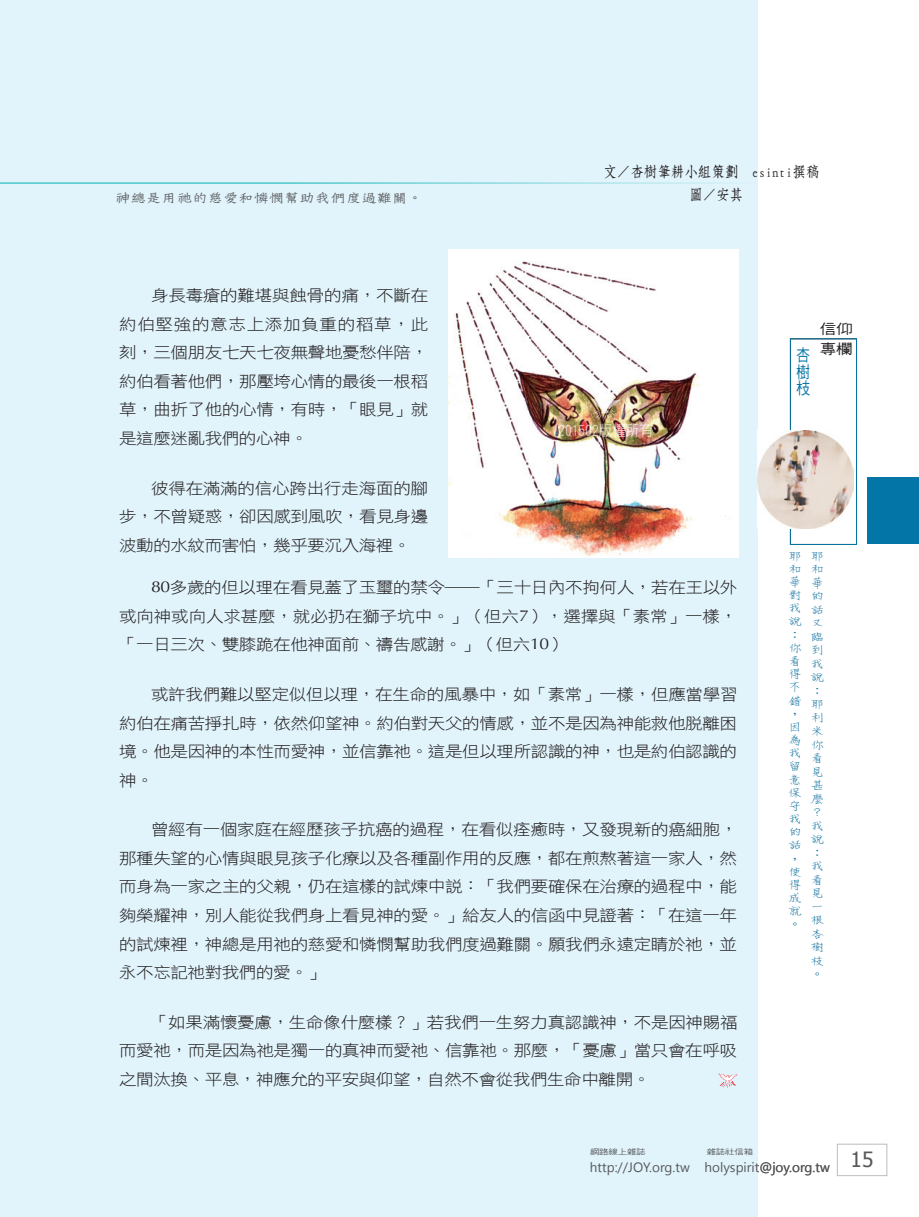
<style>
.page{position:relative;width:919px;height:1217px;background:#fff}
.page>*{position:absolute;margin:0;border:0;box-sizing:border-box;transform-origin:0 0}
.t1{font:16.5px/16.5px "DF Hei W5 WIN BF";color:#0375a7;text-align:justify;scale:.85 1}
.t2{font:15.75px/28.5px "DF Hei W3 WIN BF";letter-spacing:-.025em;color:#231f20;text-align:justify;scale:1.11 1}
.作者{font:15px "DF Fang Song W6 WIN BF";color:#231f20;scale:.9 1}
.t3{font:15px "DF Yuan W5 WIN BF";color:#fff;scale:.9 1}
.眉批{font:14.1px "DF Tie Xian W3 WIN BF";letter-spacing:-.025em;color:#57585a;scale:1.11 1}
.t4{font:14.1px "DF Hei W5 WIN BF";color:#231f20;scale:1.18 1}
.Normal-小字{font:13.5px/13.5px "DF Ya W3 WIN BF";color:#1373a1;scale:1.11 1}
.t5{font:13.5px "Segoe UI";color:#57585a}
.t6{font:7.5px "DF Hei W5 WIN BF";letter-spacing:-.015em;color:#57585a;scale:1.25 1}
.s1{font-family:"Optima"}
</style>
<div class="page">
<div style="left:837px;top:1143px;width:50px;height:32px;border:1px solid #bcbdc0"></div>
<div style="left:13px;top:0;width:744px;height:1216px;background:#e1f4fc"></div>
<div style="left:790px;top:338px;width:66px;height:206px;border:1px solid #0375a7"></div>
<img style="left:757px;top:430px;width:96px;height:98px">
<div style="left:867px;top:477px;width:51px;height:66px;background:#0375a7"></div>
<div style="left:0;top:0;width:13px;height:1216px;background:#e1f4fc"></div>
<hr style="left:0;top:183px;width:757px;height:1px;background:#00afad">
<svg style="left:718px;top:1073px;width:19px;height:14px"></svg>
<img style="left:449px;top:249px;width:289px;height:308px">
<svg style="left:590px;top:398px;width:30px;height:22px"></svg>
<p class="眉批" style="left:115px;top:191px;width:279px">神總是用祂的慈愛和憐憫幫助我們度過難關。</p>
<p class="作者" style="left:603px;top:164px;width:241px">文／杏樹筆耕小組策劃 esinti撰稿</p>
<p class="作者" style="left:689px;top:187px;width:61px">圖／安其</p>
<p class="t2" style="left:119px;top:281px;width:280px;text-indent:32px">身長毒瘡的難堪與蝕骨的痛，不斷在約伯堅強的意志上添加負重的稻草，此刻，三個朋友七天七夜無聲地憂愁伴陪，約伯看著他們，那壓垮心情的最後一根稻草，曲折了他的心情，有時，「眼見」就是這麼迷亂我們的心神。</p>
<p class="t2" style="left:119px;top:473px;width:280px;text-indent:32px">彼得在滿滿的信心跨出行走海面的腳步，不曾疑惑，卻因感到風吹，看見身邊波動的水紋而害怕，幾乎要沉入海裡。</p>
<p class="t3" style="left:558px;top:423px;width:106px">201502版權所有</p>
<p class="t2" style="left:119px;top:573px;width:558px;text-indent:32px"><span class="s1">80</span>多歲的但以理在看見蓋了玉璽的禁令――「三十日內不拘何人，若在王以外或向神或向人求甚麼，就必扔在獅子坑中。」（但六<span class="s1">7</span>），選擇與「素常」一樣，「一日三次、雙膝跪在他神面前、禱告感謝。」（但六<span class="s1">10</span>）</p>
<p class="t2" style="left:119px;top:680px;width:558px;text-indent:32px">或許我們難以堅定似但以理，在生命的風暴中，如「素常」一樣，但應當學習約伯在痛苦掙扎時，依然仰望神。約伯對天父的情感，並不是因為神能救他脫離困境。他是因神的本性而愛神，並信靠祂。這是但以理所認識的神，也是約伯認識的神。</p>
<p class="t2" style="left:119px;top:815px;width:558px;text-indent:32px">曾經有一個家庭在經歷孩子抗癌的過程，在看似痊癒時，又發現新的癌細胞，那種失望的心情與眼見孩子化療以及各種副作用的反應，都在煎熬著這一家人，然而身為一家之主的父親，仍在這樣的試煉中說：「我們要確保在治療的過程中，能夠榮耀神，別人能從我們身上看見神的愛。」給友人的信函中見證著：「在這一年的試煉裡，神總是用祂的慈愛和憐憫幫助我們度過難關。願我們永遠定睛於祂，並永不忘記祂對我們的愛。」</p>
<p class="t2" style="left:119px;top:1007px;width:558px;text-indent:32px">「如果滿懷憂慮，生命像什麼樣？」若我們一生努力真認識神，不是因神賜福而愛祂，而是因為祂是獨一的真神而愛祂、信靠祂。那麼，「憂慮」當只會在呼吸之間汰換、平息，神應允的平安與仰望，自然不會從我們生命中離開。</p>
<p class="t4" style="left:819px;top:322px;width:29px">信仰</p>
<p class="t1" style="left:796px;top:347px;width:18px">杏樹枝</p>
<p class="t4" style="left:819px;top:342px;width:29px">專欄</p>
<p class="Normal-小字" style="left:787px;top:549px;width:14px">耶和華對我說：你看得不錯，因為我留意保守我的話，使得成就。</p>
<p class="Normal-小字" style="left:809px;top:548px;width:14px">耶和華的話又臨到我說：耶利米你看見甚麼？我說：我看見一根杏樹枝。</p>
<p class="t6" style="left:590px;top:1147px;width:46px">網路線上雜誌</p>
<p class="t6" style="left:706px;top:1147px;width:39px">雜誌社信箱</p>
<p class="t5" style="left:590px;top:1157px;width:285px">http://JOY.org.tw holyspirit@joy.org.tw <sup>15</sup></p>
</div>
